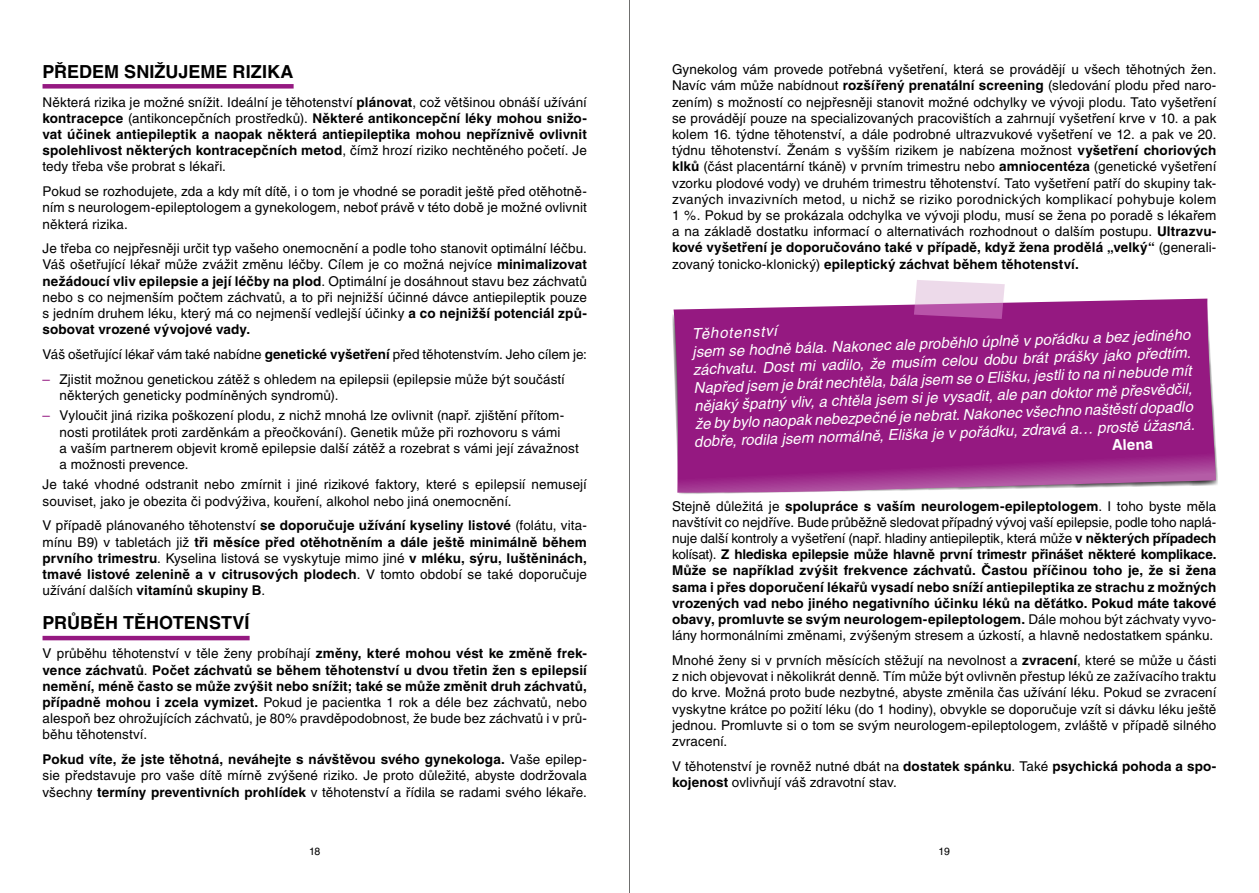
<style>
.page{position:relative;width:1259px;height:893px;background:#fff}
.page>*{position:absolute;margin:0;border:0;box-sizing:border-box;transform-origin:0 0}
.t1{font:700 18px "Helvetica CE";color:#000}
.t2{font:italic 15px/18px "Helvetica CE";color:#fff}
.t3{font:700 15px "Helvetica CE";color:#fff}
.t4{font:13.5px/16.2px "Helvetica CE";letter-spacing:.01em;color:#000;text-align:justify}
.t5{font:700 13.5px/16.2px "Helvetica CE";letter-spacing:.01em;color:#000;text-align:justify}
.t6{font:10.5px "Helvetica CE";color:#000}
.s1{font-weight:400}
.s2{font-weight:700}
.s3{color:#951981}
</style>
<div class="page">
<hr style="left:629px;top:0;width:1px;height:893px;background:#6f6f6e">
<div style="left:43px;top:84px;width:251px;height:5px;background:#951981"></div>
<hr style="left:43px;top:636px;width:207px;height:4px;background:#951981">
<svg style="left:673px;top:299px;width:543px;height:194px;background:#9c2a8a"></svg>
<svg style="left:914px;top:280px;width:90px;height:39px;background:#d7a3cf"></svg>
<h1 class="t1" style="left:43px;top:61px;width:253px">PŘEDEM SNIŽUJEME RIZIKA</h1>
<p class="t5" style="left:43px;top:94px;width:546px"><span class="s1">Některá rizika je možné snížit. Ideální je těhotenství</span> plánovat<span class="s1">, což většinou obnáší užívání </span>kontracepce <span class="s1">(antikoncepčních prostředků).</span> Některé antikoncepční léky mohou snižo&shy;vat účinek antiepileptik a naopak některá antiepileptika mohou nepříznivě ovlivnit spolehlivost některých kontracepčních metod<span class="s1">, čímž hrozí riziko nechtěného početí. Je tedy třeba vše probrat s lékaři.</span></p>
<p class="t4" style="left:43px;top:183px;width:546px">Pokud se rozhodujete, zda a kdy mít dítě, i o tom je vhodné se poradit ještě před otěhotně&shy;ním s neurologem-epileptologem a gynekologem, neboť právě v této době je možné ovlivnit některá rizika.</p>
<p class="t4" style="left:43px;top:240px;width:546px">Je třeba co nejpřesněji určit typ vašeho onemocnění a podle toho stanovit optimální léčbu.<br>Váš ošetřující lékař může zvážit změnu léčby. Cílem je co možná nejvíce <span class="s2">minimalizovat nežádoucí vliv epilepsie a její léčby na plod</span>. Optimální je dosáhnout stavu bez záchvatů nebo s co nejmenším počtem záchvatů, a to při nejnižší účinné dávce antiepileptik pouze s jedním druhem léku, který má co nejmenší vedlejší účinky <span class="s2">a co nejnižší potenciál způ&shy;sobovat vrozené vývojové vady.</span></p>
<p class="t4" style="left:43px;top:346px;width:546px">Váš ošetřující lékař vám také nabídne <span class="s2">genetické vyšetření</span> před těhotenstvím. Jeho cílem je:</p>
<p class="t4" style="left:60px;top:371px;width:507px;text-indent:-17px"><span class="s3">–</span> Zjistit možnou genetickou zátěž s ohledem na epilepsii (epilepsie může být součástí některých geneticky podmíněných syndromů).</p>
<p class="t4" style="left:60px;top:407px;width:521px;text-align:left;text-indent:-17px"><span class="s3">–</span> Vyloučit jiná rizika poškození plodu, z nichž mnohá lze ovlivnit (např. zjištění přítom&shy;nosti protilátek proti zarděnkám a přeočkování). Genetik může při rozhovoru s vámi<br>a vaším partnerem objevit kromě epilepsie další zátěž a rozebrat s vámi její závažnost a možnosti prevence.</p>
<p class="t4" style="left:43px;top:477px;width:546px">Je také vhodné odstranit nebo zmírnit i jiné rizikové faktory, které s epilepsií nemusejí souviset, jako je obezita či podvýživa, kouření, alkohol nebo jiná onemocnění.</p>
<p class="t5" style="left:43px;top:517px;width:546px"><span class="s1">V případě plánovaného těhotenství</span> se doporučuje užívání kyseliny listové <span class="s1">(folátu, vita&shy;mínu B9) v tabletách již</span> tři měsíce před otěhotněním a dále ještě minimálně během prvního trimestru<span class="s1">. Kyselina listová se vyskytuje mimo jiné</span> v mléku, sýru, luštěninách, tmavé listové zelenině a v citrusových plodech<span class="s1">. V tomto období se také doporučuje užívání dalších</span> vitamínů skupiny B<span class="s1">.</span></p>
<h1 class="t1" style="left:43px;top:613px;width:209px">PRŮBĚH TĚHOTENSTVÍ</h1>
<p class="t5" style="left:43px;top:646px;width:546px"><span class="s1">V průběhu těhotenství v těle ženy probíhají</span> změny, které mohou vést ke změně frek&shy;vence záchvatů<span class="s1">.</span> Počet záchvatů se během těhotenství u dvou třetin žen s epilepsií nemění, méně často se může zvýšit nebo snížit; také se může změnit druh záchvatů, případně mohou i zcela vymizet. <span class="s1">Pokud je pacientka 1 rok a déle bez záchvatů, nebo alespoň bez ohrožujících záchvatů, je 80% pravděpodobnost, že bude bez záchvatů i v prů&shy;běhu těhotenství.</span></p>
<p class="t4" style="left:43px;top:751px;width:546px"><span class="s2">Pokud víte, že jste těhotná, neváhejte s návštěvou svého gynekologa.</span> Vaše epilep&shy;sie představuje pro vaše dítě mírně zvýšené riziko. Je proto důležité, abyste dodržovala všechny <span class="s2">termíny preventivních prohlídek</span> v těhotenství a řídila se radami svého lékaře.</p>
<p class="t4" style="left:672px;top:61px;width:546px">Gynekolog vám provede potřebná vyšetření, která se provádějí u všech těhotných žen.<br>Navíc vám může nabídnout <span class="s2">rozšířený prenatální screening</span> (sledování plodu před naro&shy;zením) s možností co nejpřesněji stanovit možné odchylky ve vývoji plodu. Tato vyšetření se provádějí pouze na specializovaných pracovištích a zahrnují vyšetření krve v 10. a pak kolem 16. týdne těhotenství, a dále podrobné ultrazvukové vyšetření ve 12. a pak ve 20. týdnu těhotenství. Ženám s vyšším rizikem je nabízena možnost <span class="s2">vyšetření choriových klků</span> (část placentární tkáně) v prvním trimestru nebo <span class="s2">amniocentéza</span> (genetické vyšetření vzorku plodové vody) ve druhém trimestru těhotenství. Tato vyšetření patří do skupiny tak&shy;zvaných invazivních metod, u nichž se riziko porodnických komplikací pohybuje kolem 1 %. Pokud by se prokázala odchylka ve vývoji plodu, musí se žena po poradě s lékařem a na základě dostatku informací o alternativách rozhodnout o dalším postupu. <span class="s2">Ultrazvu&shy;kové vyšetření je doporučováno také v případě, když žena prodělá „velký“</span> (generali&shy;zovaný tonicko-klonický) <span class="s2">epileptický záchvat během těhotenství.</span></p>
<p class="t2" style="left:690px;top:325px;width:502px;rotate:-2deg">Těhotenství<br>jsem se hodně bála. Nakonec ale proběhlo úplně v pořádku a bez jediného záchvatu. Dost mi vadilo, že musím celou dobu brát prášky jako předtím.<br>Napřed jsem je brát nechtěla, bála jsem se o Elišku, jestli to na ni nebude mít nějaký špatný vliv, a chtěla jsem si je vysadit, ale pan doktor mě přesvědčil, že by bylo naopak nebezpečné je nebrat. Nakonec všechno naštěstí dopadlo dobře, rodila jsem normálně, Eliška je v pořádku, zdravá a… prostě úžasná.</p>
<p class="t3" style="left:1111px;top:437px;width:43px;rotate:-2deg">Alena</p>
<p class="t5" style="left:672px;top:498px;width:546px"><span class="s1">Stejně důležitá je</span> spolupráce s vaším neurologem-epileptologem<span class="s1">. I toho byste měla navštívit co nejdříve. Bude průběžně sledovat případný vývoj vaší epilepsie, podle toho naplá&shy;nuje další kontroly a vyšetření (např. hladiny antiepileptik, která může</span> v některých případech <span class="s1">kolísat).</span> Z hlediska epilepsie může hlavně první trimestr přinášet některé komplikace.<br>Může se například zvýšit frekvence záchvatů. Častou příčinou toho je, že si žena sama i přes doporučení lékařů vysadí nebo sníží antiepileptika ze strachu z možných vrozených vad nebo jiného negativního účinku léků na děťátko. Pokud máte takové obavy, promluvte se svým neurologem-epileptologem. <span class="s1">Dále mohou být záchvaty vyvo&shy;lány hormonálními změnami, zvýšeným stresem a úzkostí, a hlavně nedostatkem spánku.</span></p>
<p class="t4" style="left:672px;top:652px;width:546px">Mnohé ženy si v prvních měsících stěžují na nevolnost a <span class="s2">zvracení</span>, které se může u části z nich objevovat i několikrát denně. Tím může být ovlivněn přestup léků ze zažívacího traktu do krve. Možná proto bude nezbytné, abyste změnila čas užívání léku. Pokud se zvracení vyskytne krátce po požití léku (do 1 hodiny), obvykle se doporučuje vzít si dávku léku ještě jednou. Promluvte si o tom se svým neurologem-epileptologem, zvláště v případě silného zvracení.</p>
<p class="t4" style="left:672px;top:758px;width:546px">V těhotenství je rovněž nutné dbát na <span class="s2">dostatek spánku</span>. Také <span class="s2">psychická pohoda a spo&shy;kojenost</span> ovlivňují váš zdravotní stav.</p>
<p class="t6" style="left:309px;top:845px;width:13px">18</p>
<p class="t6" style="left:938px;top:845px;width:13px">19</p>
</div>
